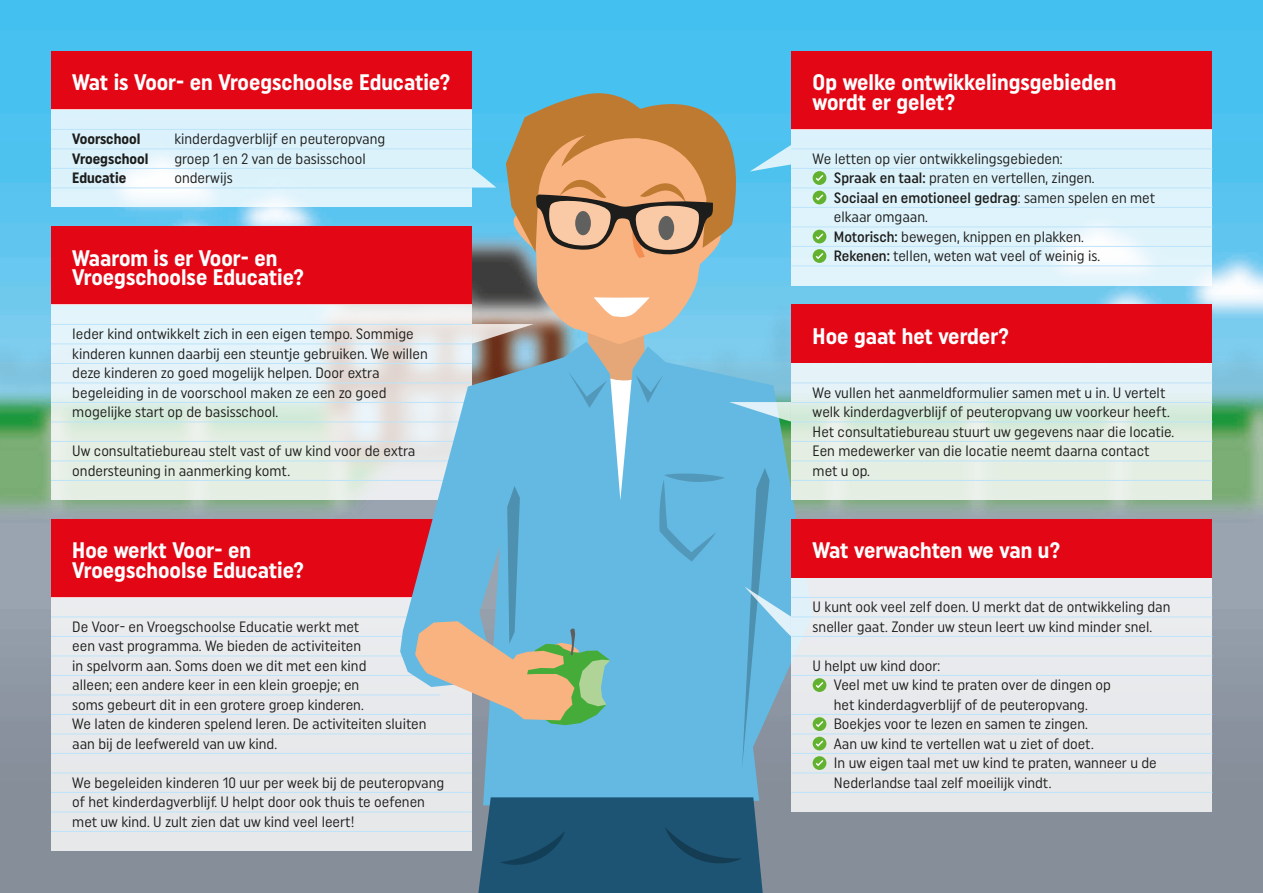
<style>
.page{position:relative;width:1263px;height:893px;background:#fff}
.page>*{position:absolute;margin:0;border:0;box-sizing:border-box;transform-origin:0 0}
.t1{font:700 condensed 22.5px/19.5px "Uniform";color:#fff}
.t2{font:condensed 15px/19.5px "Uniform";color:#1d1d1b}
.t3{font:700 condensed 15px "Uniform";color:#1d1d1b}
.s1{font-weight:500}
</style>
<div class="page">
<img style="left:0;top:0;width:1263px;height:893px">
<div style="left:51px;top:51px;width:421px;height:59px;background:#e30614"></div>
<div style="left:51px;top:227px;width:421px;height:78px;background:#e30614"></div>
<div style="left:51px;top:519px;width:421px;height:78px;background:#e30614"></div>
<svg style="left:51px;top:110px;width:349px;height:97px;background:#def2fb"></svg>
<svg style="left:51px;top:305px;width:349px;height:195px;background:#e3edeb"></svg>
<div style="left:51px;top:597px;width:421px;height:254px;background:#e7e9eb"></div>
<hr style="left:51px;top:129px;width:421px;height:1px;background:#bde4fa">
<hr style="left:51px;top:149px;width:421px;height:1px;background:#bde4fa">
<hr style="left:51px;top:168px;width:421px;height:1px;background:#bde4fa">
<hr style="left:51px;top:188px;width:421px;height:1px;background:#bde4fa">
<hr style="left:51px;top:324px;width:421px;height:1px;background:#bde4fa">
<hr style="left:51px;top:344px;width:421px;height:1px;background:#bde4fa">
<hr style="left:51px;top:363px;width:421px;height:1px;background:#bde4fa">
<hr style="left:51px;top:383px;width:421px;height:1px;background:#bde4fa">
<hr style="left:51px;top:402px;width:421px;height:1px;background:#bde4fa">
<hr style="left:51px;top:422px;width:421px;height:1px;background:#bde4fa">
<hr style="left:51px;top:441px;width:421px;height:1px;background:#bde4fa">
<hr style="left:51px;top:461px;width:421px;height:1px;background:#bde4fa">
<hr style="left:51px;top:480px;width:421px;height:1px;background:#bde4fa">
<hr style="left:51px;top:617px;width:365px;height:1px;background:#bde4fa">
<hr style="left:51px;top:636px;width:361px;height:1px;background:#bde4fa">
<hr style="left:51px;top:656px;width:361px;height:1px;background:#bde4fa">
<hr style="left:51px;top:675px;width:364px;height:1px;background:#bde4fa">
<hr style="left:51px;top:695px;width:389px;height:1px;background:#bde4fa">
<hr style="left:51px;top:714px;width:421px;height:1px;background:#bde4fa">
<hr style="left:51px;top:734px;width:421px;height:1px;background:#bde4fa">
<hr style="left:51px;top:753px;width:421px;height:1px;background:#bde4fa">
<hr style="left:51px;top:773px;width:421px;height:1px;background:#bde4fa">
<hr style="left:51px;top:792px;width:421px;height:1px;background:#bde4fa">
<hr style="left:51px;top:812px;width:421px;height:1px;background:#bde4fa">
<hr style="left:51px;top:831px;width:421px;height:1px;background:#bde4fa">
<svg style="left:454px;top:500px;width:359px;height:305px;background:#72b4d5"></svg>
<svg style="left:477px;top:797px;width:286px;height:96px;background:#215675"></svg>
<div style="left:791px;top:51px;width:421px;height:78px;background:#e30614"></div>
<svg style="left:791px;top:129px;width:421px;height:156px;background:#def2fb"></svg>
<svg style="left:791px;top:363px;width:421px;height:137px;background:#e1eee7"></svg>
<div style="left:791px;top:519px;width:421px;height:293px;background:#e8e9ec"></div>
<div style="left:791px;top:305px;width:421px;height:58px;background:#e30614"></div>
<div style="left:791px;top:519px;width:421px;height:59px;background:#e30614"></div>
<hr style="left:791px;top:149px;width:421px;height:1px;background:#bde4fa">
<hr style="left:791px;top:168px;width:421px;height:1px;background:#bde4fa">
<hr style="left:791px;top:188px;width:421px;height:1px;background:#bde4fa">
<hr style="left:791px;top:207px;width:421px;height:1px;background:#bde4fa">
<hr style="left:791px;top:227px;width:421px;height:1px;background:#bde4fa">
<hr style="left:791px;top:246px;width:421px;height:1px;background:#bde4fa">
<hr style="left:791px;top:266px;width:421px;height:1px;background:#bde4fa">
<hr style="left:791px;top:383px;width:421px;height:1px;background:#bde4fa">
<hr style="left:791px;top:402px;width:421px;height:1px;background:#bde4fa">
<hr style="left:791px;top:422px;width:421px;height:1px;background:#bde4fa">
<hr style="left:791px;top:441px;width:421px;height:1px;background:#bde4fa">
<hr style="left:791px;top:461px;width:421px;height:1px;background:#bde4fa">
<hr style="left:791px;top:480px;width:421px;height:1px;background:#bde4fa">
<hr style="left:791px;top:597px;width:421px;height:1px;background:#bde4fa">
<hr style="left:791px;top:617px;width:421px;height:1px;background:#bde4fa">
<hr style="left:791px;top:636px;width:421px;height:1px;background:#bde4fa">
<hr style="left:791px;top:656px;width:421px;height:1px;background:#bde4fa">
<hr style="left:791px;top:675px;width:421px;height:1px;background:#bde4fa">
<hr style="left:791px;top:714px;width:421px;height:1px;background:#bde4fa">
<hr style="left:791px;top:734px;width:421px;height:1px;background:#bde4fa">
<hr style="left:791px;top:753px;width:421px;height:1px;background:#bde4fa">
<hr style="left:791px;top:773px;width:421px;height:1px;background:#bde4fa">
<hr style="left:791px;top:792px;width:421px;height:1px;background:#bde4fa">
<div style="left:813px;top:171px;width:13px;height:14px;background:#62b22f;border-radius:50%"></div>
<svg style="left:816px;top:175px;width:7px;height:6px"></svg>
<div style="left:813px;top:191px;width:13px;height:13px;background:#62b22f;border-radius:50%"></div>
<svg style="left:816px;top:194px;width:7px;height:7px"></svg>
<div style="left:813px;top:230px;width:13px;height:13px;background:#62b22f;border-radius:50%"></div>
<svg style="left:816px;top:233px;width:7px;height:7px"></svg>
<div style="left:813px;top:249px;width:13px;height:14px;background:#62b22f;border-radius:50%"></div>
<svg style="left:816px;top:253px;width:7px;height:6px"></svg>
<div style="left:813px;top:678px;width:13px;height:14px;background:#62b22f;border-radius:50%"></div>
<svg style="left:816px;top:682px;width:7px;height:6px"></svg>
<div style="left:813px;top:717px;width:13px;height:14px;background:#62b22f;border-radius:50%"></div>
<svg style="left:816px;top:721px;width:7px;height:6px"></svg>
<div style="left:813px;top:737px;width:13px;height:13px;background:#62b22f;border-radius:50%"></div>
<svg style="left:816px;top:740px;width:7px;height:7px"></svg>
<div style="left:813px;top:756px;width:13px;height:14px;background:#62b22f;border-radius:50%"></div>
<svg style="left:816px;top:760px;width:7px;height:6px"></svg>
<svg style="left:400px;top:93px;width:391px;height:676px;background:#8fb0bd"></svg>
<h1 class="t1" style="left:72px;top:72px;width:379px">Wat is Voor- en Vroegschoolse Educatie?</h1>
<p class="t3" style="left:72px;top:130px;width:70px">Voorschool</p>
<p class="t2" style="left:174px;top:129px;width:212px">kinderdagverblijf en peuteropvang</p>
<p class="t3" style="left:72px;top:149px;width:78px">Vroegschool</p>
<p class="t2" style="left:174px;top:148px;width:193px">groep 1 en 2 van de basisschool</p>
<p class="t3" style="left:72px;top:169px;width:56px">Educatie</p>
<p class="t2" style="left:174px;top:168px;width:60px">onderwijs</p>
<h1 class="t1" style="left:72px;top:248px;width:233px">Waarom is er Voor- en<br>Vroegschoolse Educatie?</h1>
<p class="t2" style="left:72px;top:324px;width:357px">Ieder kind ontwikkelt zich in een eigen tempo. Sommige kinderen kunnen daarbij een steuntje gebruiken. We willen deze kinderen zo goed mogelijk helpen. Door extra begeleiding in de voorschool maken ze een zo goed mogelijke start op de basisschool.</p>
<p class="t2" style="left:72px;top:441px;width:345px">Uw consultatiebureau stelt vast of uw kind voor de extra ondersteuning in aanmerking komt.</p>
<h1 class="t1" style="left:72px;top:540px;width:233px">Hoe werkt Voor- en<br>Vroegschoolse Educatie?</h1>
<p class="t2" style="left:72px;top:616px;width:356px">De Voor- en Vroegschoolse Educatie werkt met<br>een vast programma. We bieden de activiteiten<br>in spelvorm aan. Soms doen we dit met een kind<br>alleen; een andere keer in een klein groepje; en<br>soms gebeurt dit in een grotere groep kinderen.<br>We laten de kinderen spelend leren. De activiteiten sluiten aan bij de leefwereld van uw kind.</p>
<p class="t2" style="left:72px;top:772px;width:373px">We begeleiden kinderen 10 uur per week bij de peuteropvang of het kinderdagverblijf. U helpt door ook thuis te oefenen met uw kind. U zult zien dat uw kind veel leert!</p>
<h1 class="t1" style="left:813px;top:72px;width:305px">Op welke ontwikkelingsgebieden wordt er gelet?</h1>
<p class="t2" style="left:834px;top:148px;width:323px;text-indent:-21px">We letten op vier ontwikkelingsgebieden:<br><span class="s1">Spraak en taal:</span> praten en vertellen, zingen.<br><span class="s1">Sociaal en emotioneel gedrag</span>: samen spelen en met elkaar omgaan.<br><span class="s1">Motorisch:</span> bewegen, knippen en plakken.<br><span class="s1">Rekenen:</span> tellen, weten wat veel of weinig is.</p>
<h1 class="t1" style="left:813px;top:326px;width:198px">Hoe gaat het verder?</h1>
<p class="t2" style="left:813px;top:382px;width:363px">We vullen het aanmeldformulier samen met u in. U vertelt welk kinderdagverblijf of peuteropvang uw voorkeur heeft.<br>Het consultatiebureau stuurt uw gegevens naar die locatie.<br>Een medewerker van die locatie neemt daarna contact met u op.</p>
<h1 class="t1" style="left:813px;top:540px;width:249px">Wat verwachten we van u?</h1>
<p class="t2" style="left:813px;top:597px;width:359px">U kunt ook veel zelf doen. U merkt dat de ontwikkeling dan sneller gaat. Zonder uw steun leert uw kind minder snel.</p>
<p class="t2" style="left:834px;top:655px;width:324px;text-indent:-21px">U helpt uw kind door:<br>Veel met uw kind te praten over de dingen op<br>het kinderdagverblijf of de peuteropvang.<br>Boekjes voor te lezen en samen te zingen.<br>Aan uw kind te vertellen wat u ziet of doet.<br>In uw eigen taal met uw kind te praten, wanneer u de Nederlandse taal zelf moeilijk vindt.</p>
</div>
